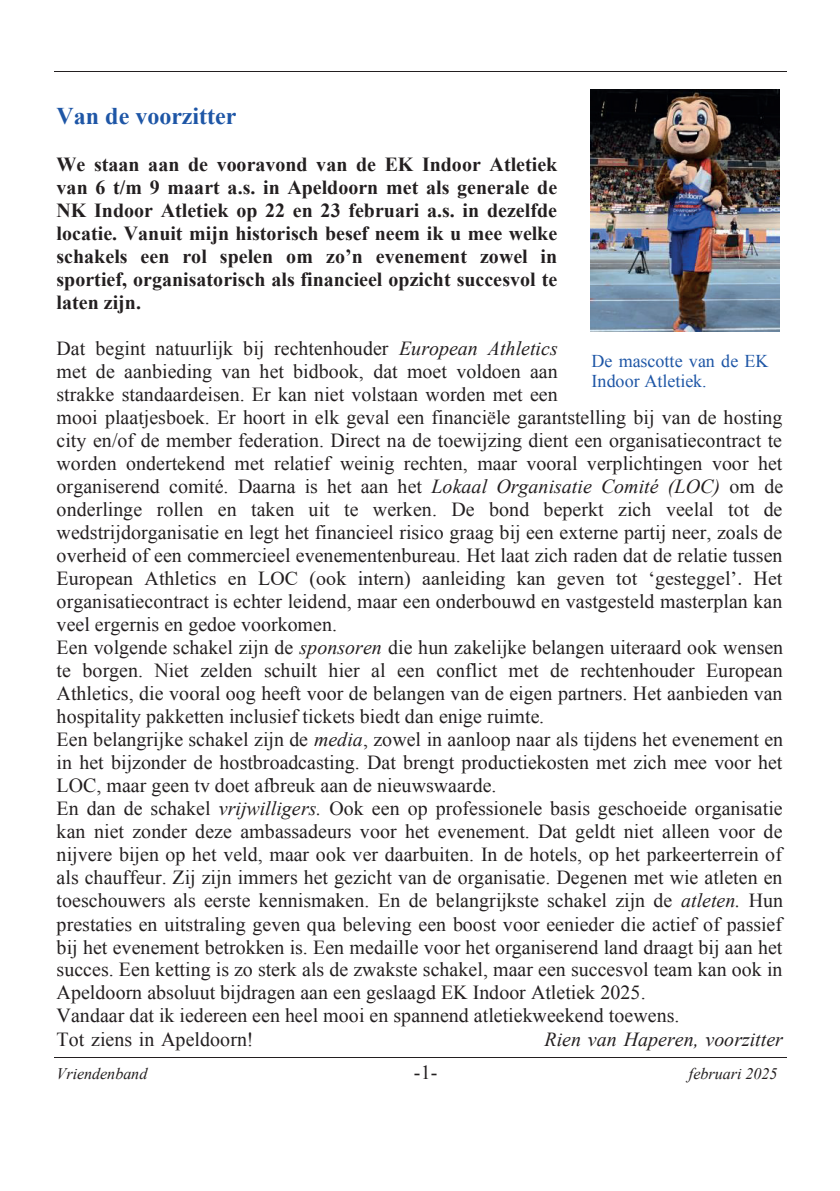
<style>
.page{position:relative;width:840px;height:1191px;background:#fff}
.page>*{position:absolute;margin:0;border:0;box-sizing:border-box;transform-origin:0 0}
.t1{font:700 24px "Times New Roman";color:#1e56a6}
.t2{font:20px/23px "Times New Roman";color:#231f20}
.t3{font:700 20px/23px "Times New Roman";color:#231f20;text-align:justify}
.t4{font:italic 20px "Times New Roman";color:#231f20}
.t5{font:18px/20.8px "Times New Roman";color:#1e56a6}
.t6{font:italic 16px "Times New Roman";color:#231f20}
.s1{font-style:italic}
</style>
<div class="page">
<hr style="left:54px;top:71px;width:731px;height:1px;background:#231f20">
<hr style="left:54px;top:1057px;width:731px;height:1px;background:#231f20">
<img style="left:590px;top:90px;width:188px;height:242px">
<p class="t1" style="left:57px;top:99px;width:181px">Van de voorzitter</p>
<p class="t3" style="left:57px;top:152px;width:502px">We staan aan de vooravond van de EK Indoor Atletiek van 6 t/m 9 maart a.s. in Apeldoorn met als generale de NK Indoor Atletiek op 22 en 23 februari a.s. in dezelfde locatie. Vanuit mijn historisch besef neem ik u mee welke schakels een rol spelen om zo’n evenement zowel in sportief, organisatorisch als financieel opzicht succesvol te laten zijn.</p>
<p class="t2" style="left:57px;top:336px;width:727px">Dat begint natuurlijk bij rechtenhouder <span class="s1">European Athletics<br></span>met de aanbieding van het bidbook, dat moet voldoen aan<br>strakke standaardeisen. Er kan niet volstaan worden met een<br>mooi plaatjesboek. Er hoort in elk geval een financiële garantstelling bij van de hosting city en/of de member federation. Direct na de toewijzing dient een organisatiecontract te worden ondertekend met relatief weinig rechten, maar vooral verplichtingen voor het organiserend comité. Daarna is het aan het <span class="s1">Lokaal Organisatie Comité (LOC)</span> om de onderlinge rollen en taken uit te werken. De bond beperkt zich veelal tot de wedstrijdorganisatie en legt het financieel risico graag bij een externe partij neer, zoals de overheid of een commercieel evenementenbureau. Het laat zich raden dat de relatie tussen European Athletics en LOC (ook intern) aanleiding kan geven tot ‘gesteggel’. Het organisatiecontract is echter leidend, maar een onderbouwd en vastgesteld masterplan kan veel ergernis en gedoe voorkomen.<br>Een volgende schakel zijn de <span class="s1">sponsoren</span> die hun zakelijke belangen uiteraard ook wensen te borgen. Niet zelden schuilt hier al een conflict met de rechtenhouder European Athletics, die vooral oog heeft voor de belangen van de eigen partners. Het aanbieden van hospitality pakketten inclusief tickets biedt dan enige ruimte.<br>Een belangrijke schakel zijn de <span class="s1">media</span>, zowel in aanloop naar als tijdens het evenement en in het bijzonder de hostbroadcasting. Dat brengt productiekosten met zich mee voor het LOC, maar geen tv doet afbreuk aan de nieuwswaarde.<br>En dan de schakel <span class="s1">vrijwilligers.</span> Ook een op professionele basis geschoeide organisatie kan niet zonder deze ambassadeurs voor het evenement. Dat geldt niet alleen voor de nijvere bijen op het veld, maar ook ver daarbuiten. In de hotels, op het parkeerterrein of als chauffeur. Zij zijn immers het gezicht van de organisatie. Degenen met wie atleten en toeschouwers als eerste kennismaken. En de belangrijkste schakel zijn de <span class="s1">atleten.</span> Hun prestaties en uitstraling geven qua beleving een boost voor eenieder die actief of passief bij het evenement betrokken is. Een medaille voor het organiserend land draagt bij aan het succes. Een ketting is zo sterk als de zwakste schakel, maar een succesvol team kan ook in Apeldoorn absoluut bijdragen aan een geslaagd EK Indoor Atletiek 2025.<br>Vandaar dat ik iedereen een heel mooi en spannend atletiekweekend toewens.<br>Tot ziens in Apeldoorn!</p>
<p class="t5" style="left:591px;top:350px;width:178px">De mascotte van de EK<br>Indoor Atletiek.</p>
<p class="t4" style="left:544px;top:1025px;width:240px">Rien van Haperen, voorzitter</p>
<p class="t6" style="left:57px;top:1062px;width:92px">Vriendenband</p>
<p class="t2" style="left:414px;top:1060px;width:25px">-1-</p>
<p class="t6" style="left:688px;top:1062px;width:90px">februari 2025</p>
</div>
